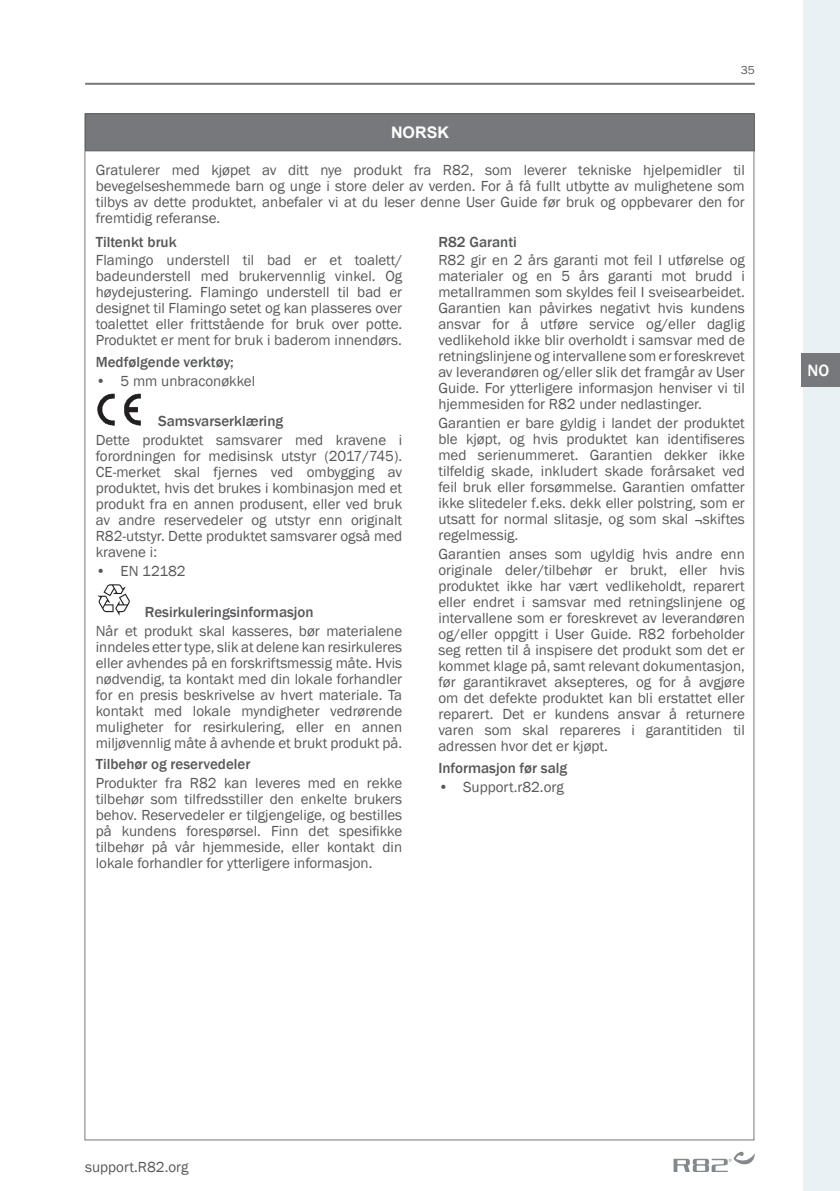
<style>
.page{position:relative;width:840px;height:1191px;background:#fff}
.page>*{position:absolute;margin:0;border:0;box-sizing:border-box;transform-origin:0 0}
.t1{font:500 16.8px "Franklin Gothic";color:#fff}
.t2{font:700 16px "Arial";color:#fff}
.Body_NO{font:15px/16px "Franklin Gothic";color:#57585a;text-align:justify}
.Head_NO{font:500 15px "Franklin Gothic";color:#57585a}
.t3{font:12px "Franklin Gothic URW Boo";color:#57585a}
</style>
<div class="page">
<hr style="left:85px;top:83px;width:669px;height:2px;background:#76787b">
<svg style="left:673px;top:1151px;width:81px;height:21px"></svg>
<div style="left:802px;top:0;width:37px;height:1191px;background:#eaf1f5"></div>
<div style="left:801px;top:353px;width:38px;height:34px;background:#76787b"></div>
<div style="left:85px;top:114px;width:669px;height:37px;background:#76787b"></div>
<div style="left:85px;top:113px;width:669px;height:38px;border:1px solid #636366"></div>
<img style="left:97px;top:394px;width:44px;height:31px">
<svg style="left:97px;top:584px;width:33px;height:31px"></svg>
<p class="t3" style="left:740px;top:62px;width:16px">35</p>
<p class="t2" style="left:391px;top:121px;width:59px">NORSK</p>
<p class="Body_NO" style="left:96px;top:163px;width:650px">Gratulerer med kjøpet av ditt nye produkt fra R82, som leverer tekniske hjelpemidler til bevegelseshemmede barn og unge i store deler av verden. For å få fullt utbytte av mulighetene som tilbys av dette produktet, anbefaler vi at du leser denne User Guide før bruk og oppbevarer den for fremtidig referanse.</p>
<p class="Head_NO" style="left:96px;top:232px;width:82px">Tiltenkt bruk</p>
<p class="Body_NO" style="left:96px;top:253px;width:308px">Flamingo understell til bad er et toalett/ badeunderstell med brukervennlig vinkel. Og høydejustering. Flamingo understell til bad er designet til Flamingo setet og kan plasseres over toalettet eller frittstående for bruk over potte.<br>Produktet er ment for bruk i baderom innendørs.</p>
<p class="Head_NO" style="left:96px;top:353px;width:139px">Medfølgende verktøy;</p>
<p class="Body_NO" style="left:96px;top:373px;width:161px">• 5 mm unbraconøkkel</p>
<p class="Head_NO" style="left:158px;top:412px;width:126px">Samsvarserklæring</p>
<p class="Body_NO" style="left:96px;top:432px;width:308px">Dette produktet samsvarer med kravene i forordningen for medisinsk utstyr (2017/745).<br>CE-merket skal fjernes ved ombygging av produktet, hvis det brukes i kombinasjon med et produkt fra en annen produsent, eller ved bruk av andre reservedeler og utstyr enn originalt R82-utstyr. Dette produktet samsvarer også med kravene i:</p>
<p class="Body_NO" style="left:96px;top:563px;width:91px">• EN 12182</p>
<p class="Head_NO" style="left:145px;top:602px;width:170px">Resirkuleringsinformasjon</p>
<p class="Body_NO" style="left:96px;top:623px;width:308px">Når et produkt skal kasseres, bør materialene inndeles etter type, slik at delene kan resirkuleres eller avhendes på en forskriftsmessig måte. Hvis nødvendig, ta kontakt med din lokale forhandler for en presis beskrivelse av hvert materiale. Ta kontakt med lokale myndigheter vedrørende muligheter for resirkulering, eller en annen miljøvennlig måte å avhende et brukt produkt på.</p>
<p class="Head_NO" style="left:96px;top:755px;width:156px">Tilbehør og reservedeler</p>
<p class="Body_NO" style="left:96px;top:775px;width:308px">Produkter fra R82 kan leveres med en rekke tilbehør som tilfredsstiller den enkelte brukers behov. Reservedeler er tilgjengelige, og bestilles på kundens forespørsel. Finn det spesifikke tilbehør på vår hjemmeside, eller kontakt din lokale forhandler for ytterligere informasjon.</p>
<p class="Head_NO" style="left:438px;top:232px;width:80px">R82 Garanti</p>
<p class="Body_NO" style="left:438px;top:253px;width:308px">R82 gir en 2 års garanti mot feil I utførelse og materialer og en 5 års garanti mot brudd i metallrammen som skyldes feil I sveisearbeidet.<br>Garantien kan påvirkes negativt hvis kundens ansvar for å utføre service og/eller daglig vedlikehold ikke blir overholdt i samsvar med de retningslinjene og intervallene som er foreskrevet av leverandøren og/eller slik det framgår av User Guide. For ytterligere informasjon henviser vi til hjemmesiden for R82 under nedlastinger.</p>
<p class="Body_NO" style="left:438px;top:415px;width:308px">Garantien er bare gyldig i landet der produktet ble kjøpt, og hvis produktet kan identifiseres med serienummeret. Garantien dekker ikke tilfeldig skade, inkludert skade forårsaket ved feil bruk eller forsømmelse. Garantien omfatter ikke slitedeler f.eks. dekk eller polstring, som er utsatt for normal slitasje, og som skal ¬skiftes regelmessig.</p>
<p class="Body_NO" style="left:438px;top:546px;width:308px">Garantien anses som ugyldig hvis andre enn originale deler/tilbehør er brukt, eller hvis produktet ikke har vært vedlikeholdt, reparert eller endret i samsvar med retningslinjene og intervallene som er foreskrevet av leverandøren og/eller oppgitt i User Guide. R82 forbeholder seg retten til å inspisere det produkt som det er kommet klage på, samt relevant dokumentasjon, før garantikravet aksepteres, og for å avgjøre om det defekte produktet kan bli erstattet eller reparert. Det er kundens ansvar å returnere varen som skal repareres i garantitiden til adressen hvor det er kjøpt.</p>
<p class="Head_NO" style="left:438px;top:758px;width:130px">Informasjon før salg</p>
<p class="Body_NO" style="left:438px;top:779px;width:127px">• Support.r82.org</p>
<p class="t1" style="left:807px;top:360px;width:23px">NO</p>
<p class="Body_NO" style="left:85px;top:1159px;width:105px">support.R82.org</p>
</div>
